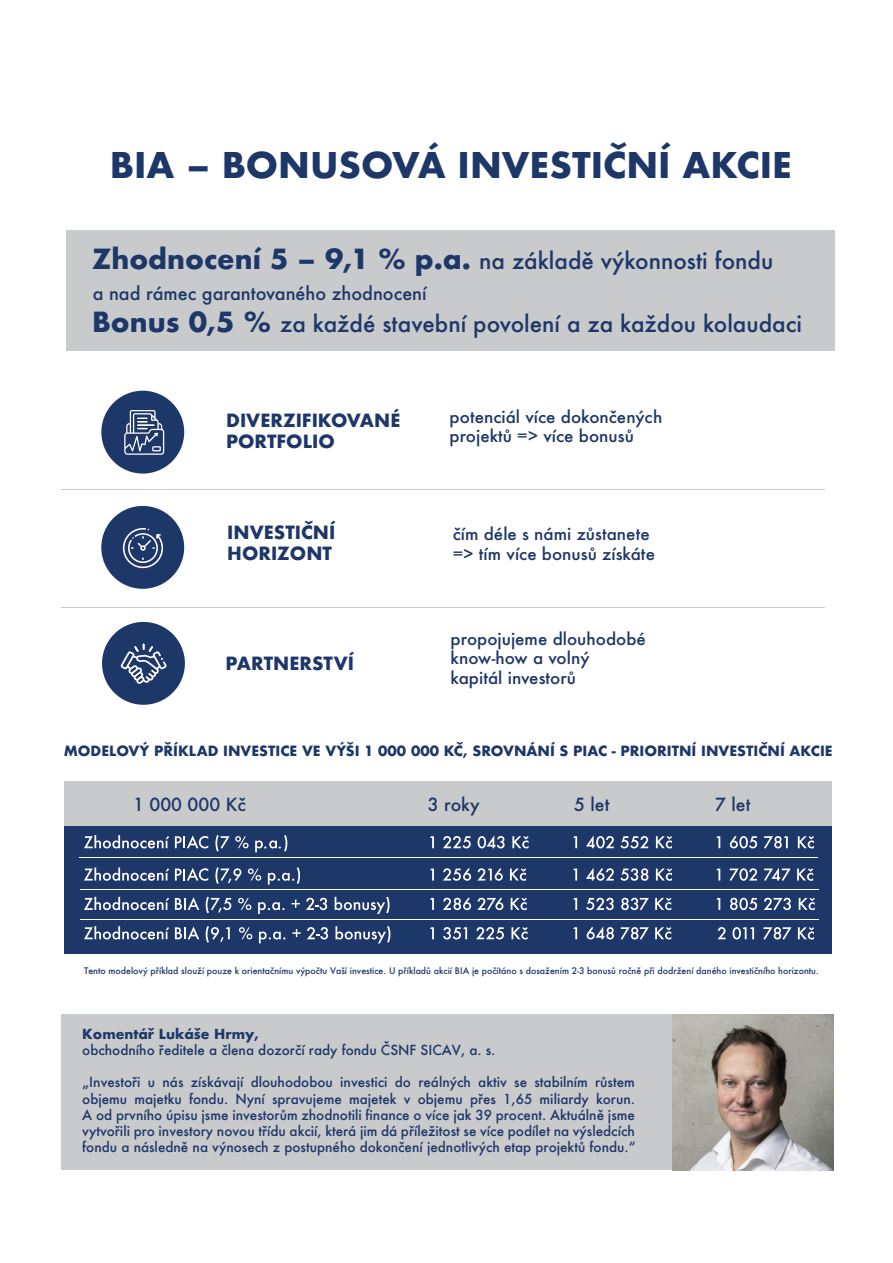
<style>
.page{position:relative;width:893px;height:1263px;background:#fff}
.page>*{position:absolute;margin:0;border:0;box-sizing:border-box;transform-origin:0 0}
.t1{font:700 34.5px "Futura";color:#1e3769}
.t2{font:500 22.5px "Futura";color:#1d3768}
.t3{font:500 18px "Futura";color:#1d3768}
.t4{font:700 17.7px/21.3px "Futura";color:#1e3769}
.t5{font:500 17.55px "Futura";color:#1d3768}
.t6{font:500 16.5px/19.8px "Futura";color:#1e3769}
.t7{font:700 13.8px "Futura";color:#1d3768}
.t8{font:500 13.5px/16.2px "Futura";color:#1d3768;text-align:justify}
.t9{font:700 13.5px "Futura";color:#1d3768}
.t10{font:500 8.85px "Futura";color:#1d3768}
.s1{font-weight:700;font-size:27px}
</style>
<div class="page">
<div style="left:101px;top:391px;width:83px;height:83px;background:#1d3768;border-radius:50%"></div>
<svg style="left:124px;top:410px;width:40px;height:45px"></svg>
<div style="left:101px;top:506px;width:83px;height:83px;background:#1d3768;border-radius:50%"></div>
<div style="left:102px;top:622px;width:83px;height:83px;background:#1d3768;border-radius:50%"></div>
<svg style="left:123px;top:528px;width:40px;height:40px"></svg>
<svg style="left:121px;top:644px;width:46px;height:40px"></svg>
<div style="left:62px;top:1015px;width:769px;height:155px;background:#c8cacc"></div>
<div style="left:64px;top:785px;width:768px;height:168px;background:#1e3769"></div>
<div style="left:64px;top:781px;width:768px;height:44px;background:#c8cacc"></div>
<svg style="left:84px;top:835px;width:85px;height:13px"></svg>
<svg style="left:175px;top:835px;width:33px;height:13px"></svg>
<svg style="left:215px;top:835px;width:34px;height:16px"></svg>
<svg style="left:255px;top:835px;width:32px;height:17px"></svg>
<svg style="left:430px;top:836px;width:4px;height:12px"></svg>
<svg style="left:443px;top:836px;width:28px;height:12px"></svg>
<svg style="left:478px;top:835px;width:27px;height:13px"></svg>
<svg style="left:512px;top:836px;width:17px;height:12px"></svg>
<svg style="left:573px;top:836px;width:4px;height:12px"></svg>
<svg style="left:586px;top:835px;width:28px;height:13px"></svg>
<svg style="left:620px;top:836px;width:28px;height:12px"></svg>
<svg style="left:656px;top:836px;width:16px;height:12px"></svg>
<svg style="left:716px;top:836px;width:4px;height:12px"></svg>
<svg style="left:730px;top:836px;width:27px;height:12px"></svg>
<svg style="left:764px;top:836px;width:24px;height:13px"></svg>
<svg style="left:798px;top:836px;width:16px;height:12px"></svg>
<svg style="left:84px;top:867px;width:85px;height:14px"></svg>
<svg style="left:175px;top:868px;width:33px;height:13px"></svg>
<svg style="left:215px;top:867px;width:26px;height:17px"></svg>
<svg style="left:248px;top:868px;width:13px;height:13px"></svg>
<svg style="left:268px;top:867px;width:32px;height:18px"></svg>
<svg style="left:430px;top:868px;width:4px;height:12px"></svg>
<svg style="left:443px;top:868px;width:28px;height:13px"></svg>
<svg style="left:477px;top:868px;width:26px;height:13px"></svg>
<svg style="left:510px;top:868px;width:16px;height:13px"></svg>
<svg style="left:573px;top:868px;width:4px;height:12px"></svg>
<svg style="left:586px;top:868px;width:28px;height:13px"></svg>
<svg style="left:620px;top:868px;width:28px;height:13px"></svg>
<svg style="left:656px;top:868px;width:16px;height:13px"></svg>
<svg style="left:716px;top:868px;width:4px;height:12px"></svg>
<svg style="left:730px;top:868px;width:27px;height:13px"></svg>
<svg style="left:764px;top:868px;width:27px;height:13px"></svg>
<svg style="left:797px;top:868px;width:16px;height:13px"></svg>
<svg style="left:84px;top:897px;width:85px;height:13px"></svg>
<svg style="left:175px;top:897px;width:24px;height:13px"></svg>
<svg style="left:206px;top:897px;width:25px;height:16px"></svg>
<svg style="left:238px;top:898px;width:13px;height:12px"></svg>
<svg style="left:258px;top:902px;width:26px;height:12px"></svg>
<svg style="left:292px;top:899px;width:8px;height:9px"></svg>
<svg style="left:306px;top:898px;width:21px;height:12px"></svg>
<svg style="left:335px;top:897px;width:55px;height:17px"></svg>
<svg style="left:430px;top:898px;width:4px;height:12px"></svg>
<svg style="left:443px;top:897px;width:28px;height:13px"></svg>
<svg style="left:477px;top:897px;width:26px;height:13px"></svg>
<svg style="left:511px;top:898px;width:16px;height:12px"></svg>
<svg style="left:573px;top:898px;width:4px;height:12px"></svg>
<svg style="left:586px;top:898px;width:28px;height:12px"></svg>
<svg style="left:621px;top:898px;width:28px;height:12px"></svg>
<svg style="left:655px;top:898px;width:16px;height:12px"></svg>
<svg style="left:716px;top:898px;width:4px;height:12px"></svg>
<svg style="left:730px;top:898px;width:27px;height:12px"></svg>
<svg style="left:764px;top:898px;width:27px;height:12px"></svg>
<svg style="left:799px;top:898px;width:16px;height:12px"></svg>
<svg style="left:84px;top:926px;width:85px;height:13px"></svg>
<svg style="left:175px;top:926px;width:24px;height:13px"></svg>
<svg style="left:206px;top:926px;width:24px;height:17px"></svg>
<svg style="left:239px;top:927px;width:13px;height:12px"></svg>
<svg style="left:259px;top:931px;width:26px;height:12px"></svg>
<svg style="left:292px;top:929px;width:9px;height:8px"></svg>
<svg style="left:307px;top:927px;width:21px;height:12px"></svg>
<svg style="left:335px;top:926px;width:55px;height:17px"></svg>
<svg style="left:430px;top:927px;width:4px;height:12px"></svg>
<svg style="left:443px;top:927px;width:24px;height:12px"></svg>
<svg style="left:476px;top:927px;width:28px;height:12px"></svg>
<svg style="left:511px;top:927px;width:17px;height:12px"></svg>
<svg style="left:573px;top:927px;width:4px;height:12px"></svg>
<svg style="left:587px;top:926px;width:27px;height:13px"></svg>
<svg style="left:621px;top:927px;width:28px;height:13px"></svg>
<svg style="left:655px;top:927px;width:16px;height:12px"></svg>
<svg style="left:717px;top:927px;width:9px;height:12px"></svg>
<svg style="left:732px;top:927px;width:22px;height:12px"></svg>
<svg style="left:763px;top:927px;width:28px;height:13px"></svg>
<svg style="left:798px;top:927px;width:16px;height:12px"></svg>
<hr style="left:79px;top:857px;width:739px;height:1px;background:#fff">
<hr style="left:80px;top:889px;width:738px;height:1px;background:#fff">
<hr style="left:80px;top:919px;width:738px;height:1px;background:#fff">
<img style="left:672px;top:1015px;width:161px;height:155px">
<hr style="left:61px;top:606px;width:764px;height:1px;background:#c8cacc">
<hr style="left:61px;top:489px;width:764px;height:1px;background:#c8cacc">
<div style="left:66px;top:230px;width:769px;height:121px;background:#c8cacc"></div>
<h1 class="t1" style="left:110px;top:140px;width:684px">BIA – BONUSOVÁ INVESTIČNÍ AKCIE</h1>
<h2 class="t2" style="left:92px;top:245px;width:683px"><span class="s1">Zhodnocení 5 – 9,1 % p.a.</span> na základě výkonnosti fondu</h2>
<h2 class="t2" style="left:92px;top:308px;width:711px"><span class="s1">Bonus 0,5 %</span> za každé stavební povolení a za každou kolaudaci</h2>
<h3 class="t3" style="left:93px;top:281px;width:335px">a nad rámec garantovaného zhodnocení</h3>
<h3 class="t4" style="left:226px;top:409px;width:176px">DIVERZIFIKOVANÉ<br>PORTFOLIO</h3>
<h3 class="t4" style="left:227px;top:521px;width:110px">INVESTIČNÍ<br>HORIZONT</h3>
<h3 class="t4" style="left:226px;top:652px;width:130px">PARTNERSTVÍ</h3>
<p class="t6" style="left:450px;top:406px;width:214px">potenciál více dokončených projektů =&gt; více bonusů</p>
<p class="t6" style="left:453px;top:524px;width:204px">čím déle s námi zůstanete =&gt; tím více bonusů získáte</p>
<p class="t6" style="left:451px;top:628px;width:197px">propojujeme dlouhodobé know-how a volný<br>kapitál investorů</p>
<p class="t7" style="left:64px;top:741px;width:770px">MODELOVÝ PŘÍKLAD INVESTICE VE VÝŠI 1 000 000 KČ, SROVNÁNÍ S PIAC - PRIORITNÍ INVESTIČNÍ AKCIE</p>
<p class="t5" style="left:133px;top:792px;width:114px">1 000 000 Kč</p>
<p class="t5" style="left:428px;top:792px;width:53px">3 roky</p>
<p class="t5" style="left:574px;top:792px;width:37px">5 let</p>
<p class="t5" style="left:715px;top:792px;width:37px">7 let</p>
<p class="t10" style="left:84px;top:964px;width:736px">Tento modelový příklad slouží pouze k orientačnímu výpočtu Vaší investice. U příkladů akcií BIA je počítáno s dosažením 2-3 bonusů ročně při dodržení daného investičního horizontu.</p>
<p class="t9" style="left:82px;top:1024px;width:178px">Komentář Lukáše Hrmy,</p>
<p class="t8" style="left:82px;top:1042px;width:415px">obchodního ředitele a člena dozorčí rady fondu ČSNF SICAV, a. s.</p>
<p class="t8" style="left:82px;top:1074px;width:555px">„Investoři u nás získávají dlouhodobou investici do reálných aktiv se stabilním růstem objemu majetku fondu. Nyní spravujeme majetek v objemu přes 1,65 miliardy korun.<br>A od prvního úpisu jsme investorům zhodnotili finance o více jak 39 procent. Aktuálně jsme vytvořili pro investory novou třídu akcií, která jim dá příležitost se více podílet na výsledcích fondu a následně na výnosech z postupného dokončení jednotlivých etap projektů fondu.“</p>
</div>
